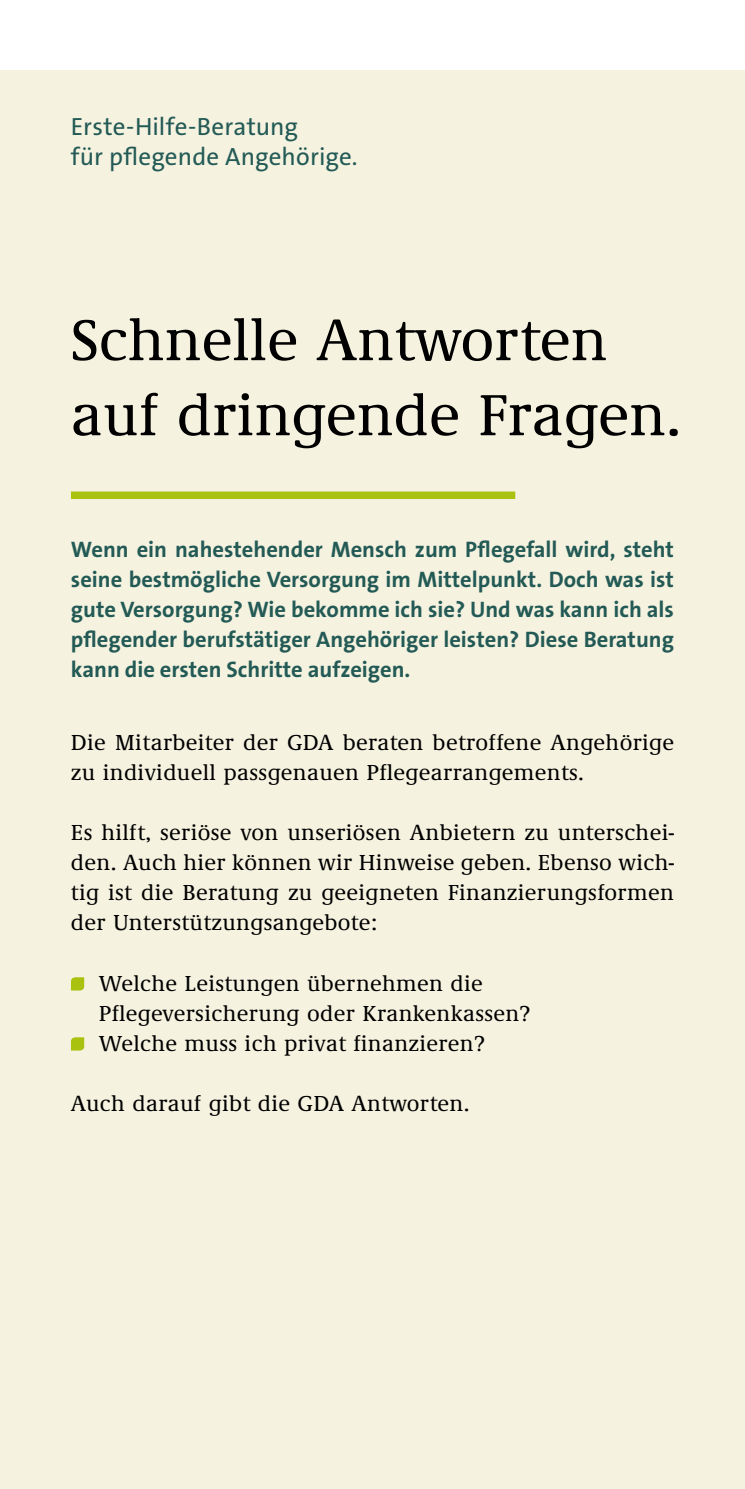
<style>
.page{position:relative;width:745px;height:1489px;background:#fff}
.page>*{position:absolute;margin:0;border:0;box-sizing:border-box;transform-origin:0 0}
.t1{font:500 60px/75px "Demos";color:#000}
.t2{font:25px/30px "The Sans LP5 Plain";letter-spacing:.005em;color:#235a55}
.t3{font:500 22.5px/30px "Demos";letter-spacing:.015em;color:#000}
.t4{font:22.5px/30px "The Sans LP7 Bld";color:#235a55;text-align:justify}
</style>
<div class="page">
<div style="left:0;top:71px;width:744px;height:1417px;background:#f5f2e0"></div>
<div style="left:71px;top:491px;width:444px;height:8px;background:#a9c210"></div>
<svg style="left:71px;top:977px;width:13px;height:13px"></svg>
<svg style="left:71px;top:1037px;width:13px;height:13px"></svg>
<p class="t2" style="left:71px;top:112px;width:288px">Erste-Hilfe-Beratung<br>für pflegende Angehörige.</p>
<h1 class="t1" style="left:71px;top:304px;width:611px">Schnelle Antworten auf dringende Fragen.</h1>
<p class="t4" style="left:71px;top:534px;width:604px">Wenn ein nahestehender Mensch zum Pflegefall wird, steht seine bestmögliche Versorgung im Mittelpunkt. Doch was ist gute Versorgung? Wie bekomme ich sie? Und was kann ich als pflegender berufstätiger Angehöriger leisten? Diese Beratung kann die ersten Schritte aufzeigen.</p>
<p class="t3" style="left:71px;top:728px;width:604px">Die Mitarbeiter der GDA beraten betroffene Angehörige zu individuell passgenauen Pflegearrangements.</p>
<p class="t3" style="left:71px;top:818px;width:604px;text-align:justify">Es hilft, seriöse von unseriösen Anbietern zu unterschei&shy;den. Auch hier können wir Hinweise geben. Ebenso wich&shy;tig ist die Beratung zu geeigneten Finanzierungsformen der Unterstützungsangebote:</p>
<p class="t3" style="left:99px;top:968px;width:433px">Welche Leistungen übernehmen die<br>Pflegeversicherung oder Krankenkassen?<br>Welche muss ich privat finanzieren?</p>
<p class="t3" style="left:71px;top:1088px;width:400px">Auch darauf gibt die GDA Antworten.</p>
</div>
